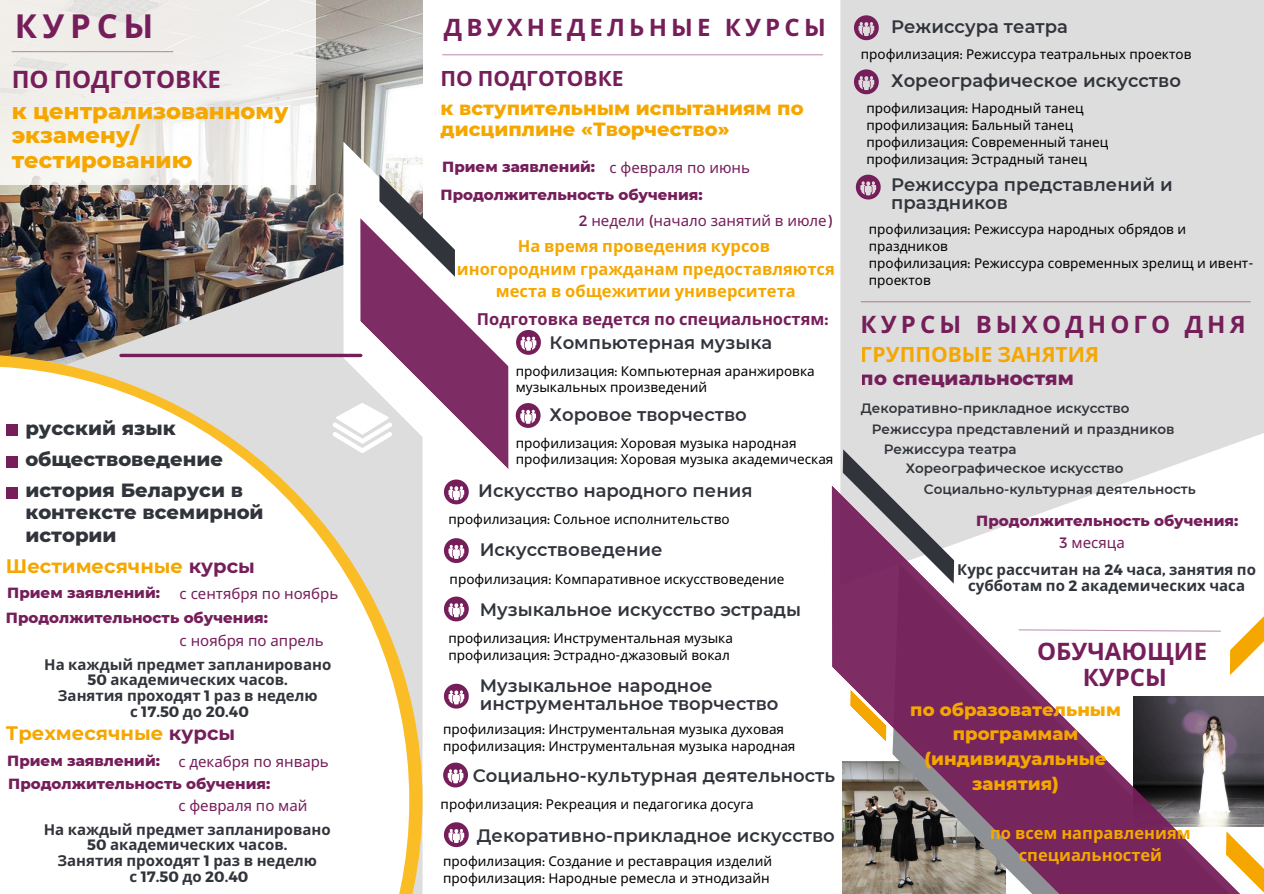
<style>
.page{position:relative;width:1264px;height:894px;background:#fff}
.page>*{position:absolute;margin:0;border:0;box-sizing:border-box;transform-origin:0 0}
.t1{font:700 33px "Noto Sans";letter-spacing:.175em;color:#751e5a}
.t2{font:700 24px "Noto Sans";letter-spacing:.175em;color:#751e5a}
.t3{font:700 24px/26px "Noto Sans";color:#751e5a;text-align:center}
.t4{font:800 22.5px/24.5px "Montserrat";color:#f5a700}
.t5{font:700 21px "Noto Sans";color:#f5a700}
.t6{font:700 21px "Noto Sans";color:#751e5a}
.t7{font:800 19.5px/31px "Montserrat";color:#31343b}
.t8{font:800 19.5px/21.3px "Montserrat";color:#f5a700}
.t9{font:700 19.5px "Montserrat";color:#f5a700}
.t10{font:800 19.5px "Montserrat";color:#751e5a}
.t11{font:600 18px/18px "Montserrat";color:#31343b}
.t12{font:800 18px/24.8px "Montserrat";color:#f5a700;text-align:center}
.t13{font:700 16.5px/22.5px "Noto Sans";color:#f5a700;text-align:center}
.t14{font:700 16.5px "Noto Sans";color:#751e5a}
.t15{font:700 15px/15.8px "Noto Sans";color:#31343b;text-align:center}
.t16{font:800 15px/27.5px "Montserrat";color:#751e5a}
.t17{font:15px "Noto Sans";color:#751e5a}
.t18{font:700 15px "Montserrat";color:#31343b}
.t19{font:13.5px/17px "Noto Sans";color:#000}
.t20{font:600 13.5px/21.6px "Montserrat";color:#31343b}
.s1{color:#751e5a}
.s2{font-family:"Montserrat"}
.s3{font-family:"Noto Sans"}
.s4{font-family:"Montserrat";font-weight:800}
.s5{font-family:"Noto Sans";font-weight:400}
.s6{font-family:"Montserrat";font-weight:400;color:#751e5a}
.s7{font-weight:400;color:#751e5a}
</style>
<div class="page">
<img style="left:0;top:0;width:422px;height:236px">
<svg style="left:515px;top:403px;width:25px;height:24px"></svg>
<img style="left:0;top:236px;width:333px;height:117px">
<svg style="left:0;top:0;width:315px;height:184px;fill:#f1efeb"></svg>
<hr style="left:12px;top:51px;width:161px;height:1px;background:#751e5a">
<svg style="left:0;top:353px;width:422px;height:540px;fill:#ddd"></svg>
<svg style="left:0;top:366px;width:409px;height:527px"></svg>
<div style="left:6px;top:424px;width:12px;height:11px;background:#751e5a"></div>
<svg style="left:121px;top:353px;width:212px;height:4px"></svg>
<svg style="left:333px;top:141px;width:175px;height:328px"></svg>
<div style="left:6px;top:456px;width:12px;height:12px;background:#751e5a"></div>
<div style="left:6px;top:486px;width:12px;height:12px;background:#751e5a"></div>
<div style="left:840px;top:0;width:423px;height:585px;background:#ddd"></div>
<hr style="left:442px;top:54px;width:381px;height:1px;background:#751e5a">
<svg style="left:444px;top:479px;width:24px;height:25px"></svg>
<svg style="left:444px;top:538px;width:24px;height:24px"></svg>
<svg style="left:516px;top:330px;width:25px;height:24px"></svg>
<svg style="left:444px;top:683px;width:24px;height:25px"></svg>
<svg style="left:842px;top:449px;width:37px;height:36px"></svg>
<svg style="left:831px;top:485px;width:432px;height:408px"></svg>
<svg style="left:1229px;top:521px;width:34px;height:154px"></svg>
<svg style="left:443px;top:762px;width:25px;height:25px"></svg>
<svg style="left:444px;top:596px;width:24px;height:25px"></svg>
<svg style="left:854px;top:15px;width:24px;height:25px"></svg>
<svg style="left:854px;top:69px;width:24px;height:25px"></svg>
<svg style="left:855px;top:175px;width:25px;height:24px"></svg>
<svg style="left:444px;top:822px;width:24px;height:24px"></svg>
<hr style="left:860px;top:301px;width:390px;height:1px;background:#751e5a">
<h1 class="t1" style="left:15px;top:3px;width:140px">КУРСЫ</h1>
<h2 class="t3" style="left:12px;top:65px;width:211px">ПО ПОДГОТОВКЕ</h2>
<h3 class="t4" style="left:12px;top:99px;width:278px">к централизованному экзамену/ тестированию</h3>
<h3 class="t7" style="left:25px;top:412px;width:219px">русский язык обществоведение история Беларуси в</h3>
<h3 class="t7" style="left:25px;top:501px;width:240px;line-height:22.5px">контексте всемирной истории</h3>
<h3 class="t9" style="left:6px;top:554px;width:251px">Шестимесячные <span class="s1">курсы</span></h3>
<p class="t16" style="left:6px;top:603px;width:264px">Продолжительность обучения:</p>
<p class="t16" style="left:7px;top:578px;width:154px">Прием заявлений:</p>
<p class="t17" style="left:180px;top:582px;width:160px">с сентября по ноябрь</p>
<p class="t17" style="left:180px;top:630px;width:145px">с ноября по апрель</p>
<p class="t15" style="left:44px;top:655px;width:288px">На каждый предмет запланировано<br><span class="s2">50</span> академических часов<span class="s2">.<br></span>Занятия проходят <span class="s2">1</span> раз в неделю</p>
<p class="t18" style="left:130px;top:701px;width:120px"><span class="s3">с</span> 17.50 <span class="s3">до</span> 20.40</p>
<h3 class="t9" style="left:6px;top:720px;width:231px">Трехмесячные <span class="s1">курсы</span></h3>
<p class="t17" style="left:7px;top:750px;width:323px"><span class="s4">Прием заявлений:</span> с декабря по январь</p>
<p class="t16" style="left:8px;top:769px;width:264px">Продолжительность обучения:</p>
<p class="t17" style="left:178px;top:794px;width:131px">с февраля по май</p>
<p class="t15" style="left:44px;top:820px;width:288px">На каждый предмет запланировано<br><span class="s2">50</span> академических часов<span class="s2">.<br></span>Занятия проходят <span class="s2">1</span> раз в неделю</p>
<p class="t18" style="left:130px;top:866px;width:120px"><span class="s3">с</span> 17.50 <span class="s3">до</span> 20.40</p>
<h2 class="t2" style="left:444px;top:10px;width:383px">ДВУХНЕДЕЛЬНЫЕ КУРСЫ</h2>
<h3 class="t6" style="left:440px;top:64px;width:184px">ПО ПОДГОТОВКЕ</h3>
<h3 class="t8" style="left:440px;top:97px;width:364px">к вступительным испытаниям по дисциплине «Творчество»</h3>
<p class="t16" style="left:440px;top:153px;width:311px">Прием заявлений: <span class="s5">с февраля по июнь<br></span>Продолжительность обучения:</p>
<p class="t17" style="left:578px;top:210px;width:255px"><span class="s2">2</span> недели <span class="s2">(</span>начало занятий в июле<span class="s2">)</span></p>
<p class="t13" style="left:457px;top:234px;width:379px">На время проведения курсов<br>иногородним гражданам предоставляются места в общежитии университета</p>
<p class="t14" style="left:477px;top:307px;width:353px">Подготовка ведется по специальностям<span class="s2">:</span></p>
<h3 class="t11" style="left:549px;top:333px;width:224px">Компьютерная музыка</h3>
<p class="t19" style="left:515px;top:362px;width:300px">профилизация<span class="s2">:</span> Компьютерная аранжировка музыкальных произведений</p>
<h3 class="t11" style="left:549px;top:406px;width:199px">Хоровое творчество</h3>
<p class="t19" style="left:515px;top:433px;width:319px">профилизация<span class="s2">:</span> Хоровая музыка народная профилизация<span class="s2">:</span> Хоровая музыка академическая</p>
<h3 class="t11" style="left:478px;top:481px;width:276px">Искусство народного пения</h3>
<p class="t19" style="left:448px;top:509px;width:283px">профилизация<span class="s2">:</span> Сольное исполнительство</p>
<h3 class="t11" style="left:479px;top:540px;width:184px">Искусствоведение</h3>
<p class="t19" style="left:449px;top:570px;width:336px">профилизация<span class="s2">:</span> Компаративное искусствоведение</p>
<h3 class="t11" style="left:479px;top:600px;width:323px">Музыкальное искусство эстрады</h3>
<p class="t19" style="left:448px;top:629px;width:286px">профилизация<span class="s2">:</span> Инструментальная музыка профилизация<span class="s2">:</span> Эстрадно<span class="s2">-</span>джазовый вокал</p>
<h3 class="t11" style="left:479px;top:676px;width:300px">Музыкальное народное инструментальное творчество</h3>
<p class="t19" style="left:443px;top:720px;width:354px">профилизация<span class="s2">:</span> Инструментальная музыка духовая профилизация<span class="s2">:</span> Инструментальная музыка народная</p>
<h3 class="t11" style="left:473px;top:766px;width:364px">Социально-культурная деятельность</h3>
<p class="t19" style="left:440px;top:794px;width:315px">профилизация<span class="s2">:</span> Рекреация и педагогика досуга</p>
<h3 class="t11" style="left:477px;top:826px;width:359px">Декоративно-прикладное искусство</h3>
<p class="t19" style="left:443px;top:851px;width:330px">профилизация<span class="s2">:</span> Создание и реставрация изделий профилизация<span class="s2">:</span> Народные ремесла и этнодизайн</p>
<h3 class="t11" style="left:891px;top:17px;width:178px">Режиссура театра</h3>
<p class="t19" style="left:860px;top:46px;width:332px">профилизация<span class="s2">:</span> Режиссура театральных проектов</p>
<h3 class="t11" style="left:891px;top:72px;width:291px">Хореографическое искусство</h3>
<p class="t19" style="left:866px;top:100px;width:243px">профилизация<span class="s2">:</span> Народный танец профилизация<span class="s2">:</span> Бальный танец профилизация<span class="s2">:</span> Современный танец профилизация<span class="s2">:</span> Эстрадный танец</p>
<h3 class="t11" style="left:891px;top:176px;width:283px">Режиссура представлений и праздников</h3>
<p class="t19" style="left:868px;top:221px;width:386px">профилизация<span class="s2">:</span> Режиссура народных обрядов и праздников<br>профилизация<span class="s2">:</span> Режиссура современных зрелищ и ивент&shy;проектов</p>
<h2 class="t2" style="left:860px;top:307px;width:386px">КУРСЫ ВЫХОДНОГО ДНЯ</h2>
<h3 class="t5" style="left:860px;top:339px;width:240px">ГРУППОВЫЕ ЗАНЯТИЯ</h3>
<h3 class="t10" style="left:860px;top:366px;width:214px">по специальностям</h3>
<p class="t20" style="left:871px;top:397px;width:304px;text-indent:-11px">Декоративно-прикладное искусство<br>Режиссура представлений и праздников</p>
<p class="t20" style="left:905px;top:439px;width:219px;line-height:19.2px;text-indent:-22px">Режиссура театра<br>Хореографическое искусство</p>
<p class="t20" style="left:923px;top:478px;width:273px">Социально-культурная деятельность</p>
<p class="t16" style="left:976px;top:506px;width:264px">Продолжительность обучения:</p>
<p class="t15" style="left:957px;top:529px;width:300px;line-height:27px;text-align:left;text-indent:102px"><span class="s6">3</span> <span class="s7">месяца<br></span>Курс рассчитан на <span class="s2">24</span> часа<span class="s2">,</span> занятия по</p>
<p class="t15" style="left:968px;top:577px;width:278px">субботам по <span class="s2">2</span> академических часа</p>
<h2 class="t3" style="left:1037px;top:637px;width:171px">ОБУЧАЮЩИЕ<br>КУРСЫ</h2>
<h3 class="t12" style="left:910px;top:696px;width:212px">по образовательным программам (индивидуальные занятия)</h3>
<p class="t13" style="left:990px;top:820px;width:202px">по всем направлениям специальностей</p>
</div>
